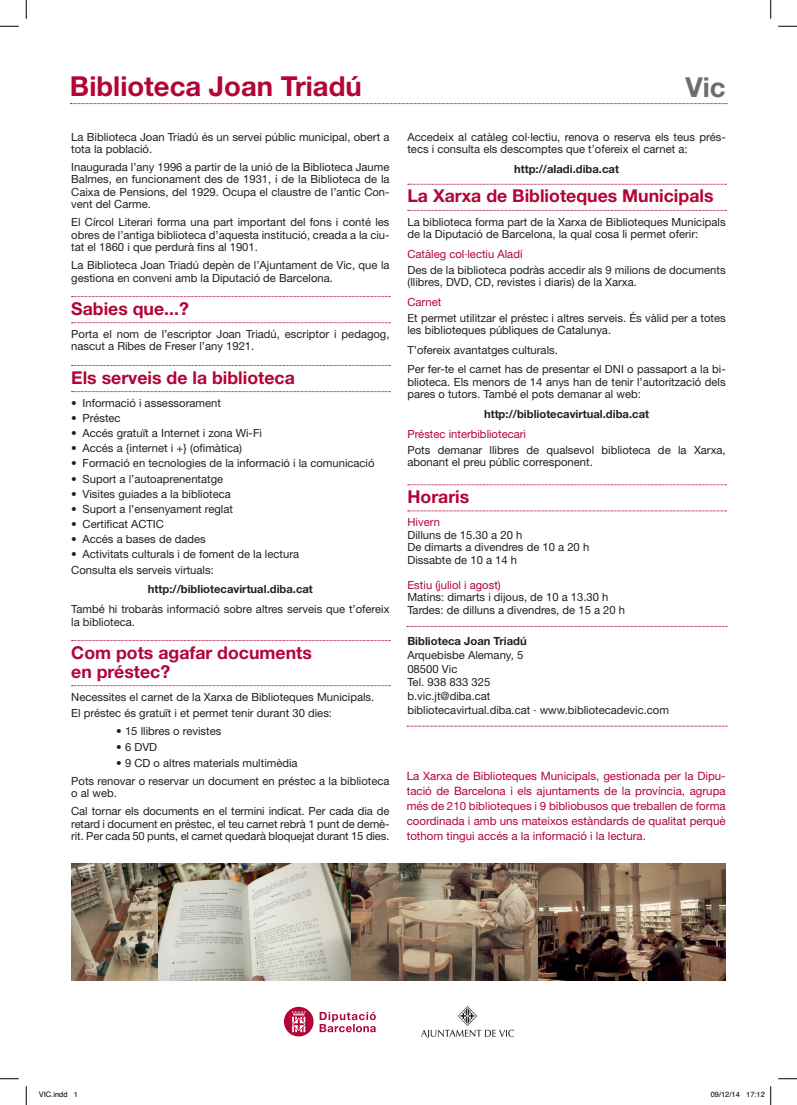
<style>
.page{position:relative;width:797px;height:1105px;background:#fff}
.page>*{position:absolute;margin:0;border:0;box-sizing:border-box;transform-origin:0 0}
.t1{font:700 27.5px "Helvetica Neue LT Std";color:#b30437}
.t2{font:700 27.5px "Helvetica Neue LT Std";color:#6c6d70}
.TITUL_AMB_FILETS{font:700 17.62px/19px "Helvetica Neue LT Std";color:#b30437}
.t3{font:11.5px/15px "Helvetica Neue LT Std";color:#b30437;text-align:justify}
.t4{font:11.25px/12.5px "Helvetica Neue LT Std";color:#231f20}
.t5{font:700 11.25px "Helvetica Neue LT Std";color:#231f20}
.t6{font:11.25px "Helvetica Neue LT Std";color:#b30437}
.t7{font:7.5px "Helvetica";color:#000}
</style>
<div class="page">
<svg style="left:72px;top:296px;width:318px;height:1px"></svg>
<svg style="left:72px;top:322px;width:318px;height:1px"></svg>
<svg style="left:72px;top:365px;width:318px;height:1px"></svg>
<svg style="left:72px;top:391px;width:318px;height:1px"></svg>
<svg style="left:72px;top:640px;width:318px;height:1px"></svg>
<svg style="left:72px;top:685px;width:318px;height:1px"></svg>
<svg style="left:408px;top:184px;width:318px;height:1px"></svg>
<svg style="left:408px;top:210px;width:318px;height:1px"></svg>
<svg style="left:408px;top:484px;width:318px;height:1px"></svg>
<svg style="left:408px;top:511px;width:318px;height:1px"></svg>
<svg style="left:70px;top:103px;width:657px;height:1px"></svg>
<svg style="left:407px;top:626px;width:320px;height:1px"></svg>
<svg style="left:407px;top:726px;width:320px;height:1px"></svg>
<svg style="left:319px;top:1012px;width:57px;height:20px"></svg>
<svg style="left:284px;top:1007px;width:29px;height:29px"></svg>
<img style="left:71px;top:863px;width:654px;height:117px">
<img style="left:422px;top:1007px;width:92px;height:30px">
<svg style="left:0;top:25px;width:19px;height:2px"></svg>
<svg style="left:778px;top:25px;width:19px;height:2px"></svg>
<svg style="left:0;top:1078px;width:19px;height:1px"></svg>
<svg style="left:778px;top:1078px;width:19px;height:1px"></svg>
<svg style="left:25px;top:0;width:2px;height:19px"></svg>
<svg style="left:25px;top:1086px;width:2px;height:19px"></svg>
<svg style="left:770px;top:0;width:1px;height:19px"></svg>
<svg style="left:770px;top:1086px;width:1px;height:19px"></svg>
<p class="t1" style="left:70px;top:69px;width:293px">Biblioteca Joan Triadú</p>
<p class="t2" style="left:685px;top:70px;width:42px">Vic</p>
<p class="t4" style="left:71px;top:130px;width:320px">La Biblioteca Joan Triadú és un servei públic municipal, obert a tota la població.</p>
<p class="t4" style="left:71px;top:160px;width:320px;text-align:justify">Inaugurada l’any 1996 a partir de la unió de la Biblioteca Jaume Balmes, en funcionament des de 1931, i de la Biblioteca de la Caixa de Pensions, del 1929. Ocupa el claustre de l’antic Con&shy;vent del Carme.</p>
<p class="t4" style="left:71px;top:216px;width:320px;text-align:justify">El Círcol Literari forma una part important del fons i conté les obres de l’antiga biblioteca d’aquesta institució, creada a la ciu&shy;tat el 1860 i que perdurà fins al 1901.</p>
<p class="t4" style="left:71px;top:259px;width:320px">La Biblioteca Joan Triadú depèn de l’Ajuntament de Vic, que la gestiona en conveni amb la Diputació de Barcelona.</p>
<p class="TITUL_AMB_FILETS" style="left:71px;top:298px;width:119px">Sabies que...?</p>
<p class="t4" style="left:71px;top:327px;width:320px">Porta el nom de l’escriptor Joan Triadú, escriptor i pedagog, nascut a Ribes de Freser l’any 1921.</p>
<p class="TITUL_AMB_FILETS" style="left:71px;top:367px;width:225px">Els serveis de la biblioteca</p>
<p class="t4" style="left:71px;top:396px;width:151px">• Informació i assessorament</p>
<p class="t4" style="left:71px;top:411px;width:51px">• Préstec</p>
<p class="t4" style="left:71px;top:427px;width:192px">• Accés gratuït a Internet i zona Wi-Fi</p>
<p class="t4" style="left:71px;top:442px;width:172px">• Accés a {internet i +} (ofimàtica)</p>
<p class="t4" style="left:71px;top:457px;width:305px">• Formació en tecnologies de la informació i la comunicació</p>
<p class="t4" style="left:71px;top:472px;width:153px">• Suport a l’autoaprenentatge</p>
<p class="t4" style="left:71px;top:487px;width:161px">• Visites guiades a la biblioteca</p>
<p class="t4" style="left:71px;top:502px;width:163px">• Suport a l’ensenyament reglat</p>
<p class="t4" style="left:71px;top:518px;width:94px">• Certificat ACTIC</p>
<p class="t4" style="left:71px;top:533px;width:136px">• Accés a bases de dades</p>
<p class="t4" style="left:71px;top:548px;width:229px">• Activitats culturals i de foment de la lectura</p>
<p class="t4" style="left:71px;top:563px;width:144px">Consulta els serveis virtuals:</p>
<p class="t5" style="left:148px;top:582px;width:166px">http://bibliotecavirtual.diba.cat</p>
<p class="t4" style="left:71px;top:603px;width:320px">També hi trobaràs informació sobre altres serveis que t’ofereix la biblioteca.</p>
<p class="TITUL_AMB_FILETS" style="left:71px;top:642px;width:242px">Com pots agafar documents en préstec?</p>
<p class="t4" style="left:71px;top:690px;width:304px">Necessites el carnet de la Xarxa de Biblioteques Municipals.</p>
<p class="t4" style="left:71px;top:706px;width:262px">El préstec és gratuït i et permet tenir durant 30 dies:</p>
<p class="t4" style="left:116px;top:724px;width:107px">• 15 llibres o revistes</p>
<p class="t4" style="left:116px;top:740px;width:42px">• 6 DVD</p>
<p class="t4" style="left:116px;top:756px;width:183px">• 9 CD o altres materials multimèdia</p>
<p class="t4" style="left:71px;top:774px;width:320px">Pots renovar o reservar un document en préstec a la biblioteca o al web.</p>
<p class="t4" style="left:71px;top:805px;width:320px;text-align:justify">Cal tornar els documents en el termini indicat. Per cada dia de retard i document en préstec, el teu carnet rebrà 1 punt de demè&shy;rit. Per cada 50 punts, el carnet quedarà bloquejat durant 15 dies.</p>
<p class="t4" style="left:407px;top:130px;width:320px">Accedeix al catàleg col·lectiu, renova o reserva els teus prés&shy;tecs i consulta els descomptes que t’ofereix el carnet a:</p>
<p class="t5" style="left:514px;top:162px;width:106px">http://aladi.diba.cat</p>
<p class="TITUL_AMB_FILETS" style="left:407px;top:186px;width:307px">La Xarxa de Biblioteques Municipals</p>
<p class="t4" style="left:407px;top:215px;width:320px">La biblioteca forma part de la Xarxa de Biblioteques Municipals de la Diputació de Barcelona, la qual cosa li permet oferir:</p>
<p class="t6" style="left:407px;top:247px;width:116px">Catàleg col·lectiu Aladí</p>
<p class="t4" style="left:407px;top:263px;width:320px">Des de la biblioteca podràs accedir als 9 milions de documents (llibres, DVD, CD, revistes i diaris) de la Xarxa.</p>
<p class="t6" style="left:407px;top:295px;width:35px">Carnet</p>
<p class="t4" style="left:407px;top:311px;width:320px">Et permet utilitzar el préstec i altres serveis. És vàlid per a totes les biblioteques públiques de Catalunya.</p>
<p class="t4" style="left:407px;top:343px;width:152px">T’ofereix avantatges culturals.</p>
<p class="t4" style="left:407px;top:363px;width:320px;text-align:justify">Per fer-te el carnet has de presentar el DNI o passaport a la bi&shy;blioteca. Els menors de 14 anys han de tenir l’autorització dels pares o tutors. També el pots demanar al web:</p>
<p class="t5" style="left:484px;top:407px;width:166px">http://bibliotecavirtual.diba.cat</p>
<p class="t6" style="left:407px;top:427px;width:120px">Préstec interbibliotecari</p>
<p class="t4" style="left:407px;top:443px;width:320px">Pots demanar llibres de qualsevol biblioteca de la Xarxa, abonant el preu públic corresponent.</p>
<p class="TITUL_AMB_FILETS" style="left:407px;top:487px;width:63px">Horaris</p>
<p class="t6" style="left:407px;top:515px;width:34px">Hivern</p>
<p class="t4" style="left:407px;top:528px;width:116px">Dilluns de 15.30 a 20 h</p>
<p class="t4" style="left:407px;top:541px;width:183px">De dimarts a divendres de 10 a 20 h</p>
<p class="t4" style="left:407px;top:553px;width:111px">Dissabte de 10 a 14 h</p>
<p class="t6" style="left:407px;top:578px;width:95px">Estiu (juliol i agost)</p>
<p class="t4" style="left:407px;top:591px;width:202px">Matins: dimarts i dijous, de 10 a 13.30 h</p>
<p class="t4" style="left:407px;top:603px;width:219px">Tardes: de dilluns a divendres, de 15 a 20 h</p>
<p class="t5" style="left:407px;top:634px;width:121px">Biblioteca Joan Triadú</p>
<p class="t4" style="left:407px;top:648px;width:117px">Arquebisbe Alemany, 5</p>
<p class="t4" style="left:407px;top:662px;width:52px">08500 Vic</p>
<p class="t4" style="left:407px;top:676px;width:84px">Tel. 938 833 325</p>
<p class="t4" style="left:407px;top:690px;width:85px">b.vic.jt@diba.cat</p>
<p class="t4" style="left:407px;top:703px;width:263px">bibliotecavirtual.diba.cat · www.bibliotecadevic.com</p>
<p class="t3" style="left:407px;top:768px;width:320px">La Xarxa de Biblioteques Municipals, gestionada per la Dipu&shy;tació de Barcelona i els ajuntaments de la província, agrupa més de 210 biblioteques i 9 bibliobusos que treballen de forma coordinada i amb uns mateixos estàndards de qualitat perquè tothom tingui accés a la informació i la lectura.</p>
<p class="t7" style="left:39px;top:1089px;width:41px">VIC.indd 1</p>
<p class="t7" style="left:710px;top:1089px;width:56px">09/12/14 17:12</p>
</div>
